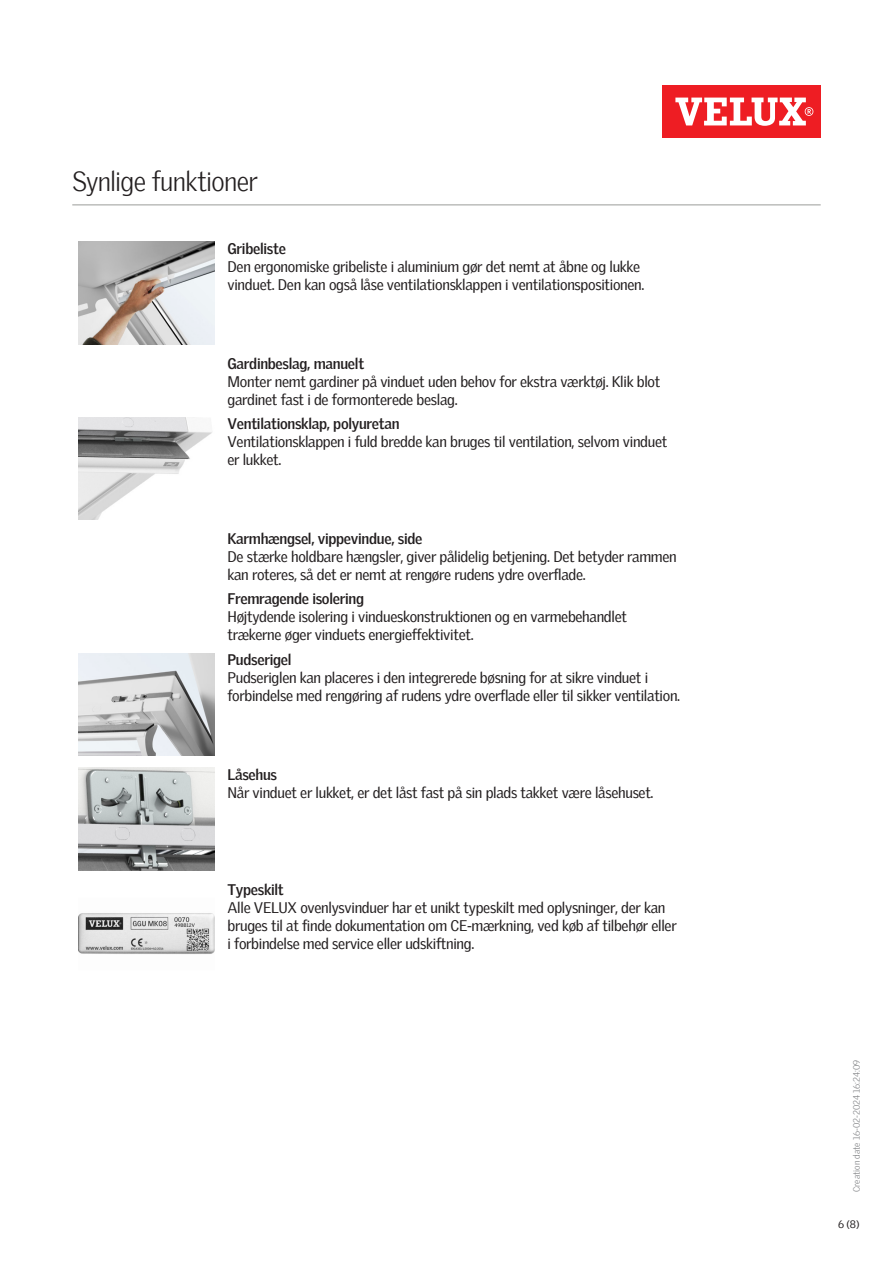
<style>
.page{position:relative;width:893px;height:1263px;background:#fff}
.page>*{position:absolute;margin:0;border:0;box-sizing:border-box;transform-origin:0 0}
.Headline_With_Line_B{font:300 27px "Velux Gothic";letter-spacing:-.025em;color:#231f20}
.Body_Heading{font:15px/18px "Velux Gothic";letter-spacing:-.02em;color:#231f20}
.t1{font:10.5px "Velux Gothic";color:#231f20}
.t2{font:300 9px "Velux Gothic";color:#7c7e81}
.s1{font-weight:700}
</style>
<div class="page">
<div style="left:662px;top:85px;width:159px;height:53px;background:#ee1d23"></div>
<svg style="left:675px;top:98px;width:138px;height:28px"></svg>
<hr style="left:72px;top:204px;width:749px;height:2px;background:#bcbdbb">
<img style="left:79px;top:242px;width:136px;height:102px">
<img style="left:79px;top:417px;width:133px;height:102px">
<img style="left:79px;top:653px;width:136px;height:102px">
<img style="left:79px;top:768px;width:136px;height:102px">
<img style="left:79px;top:913px;width:136px;height:41px">
<p class="Headline_With_Line_B" style="left:72px;top:161px;width:187px">Synlige funktioner</p>
<p class="Body_Heading" style="left:227px;top:238px;width:418px"><span class="s1">Gribeliste<br></span>Den ergonomiske gribeliste i aluminium gør det nemt at åbne og lukke vinduet. Den kan også låse ventilationsklappen i ventilationspositionen.</p>
<p class="Body_Heading" style="left:227px;top:353px;width:434px"><span class="s1">Gardinbeslag, manuelt<br></span>Monter nemt gardiner på vinduet uden behov for ekstra værktøj. Klik blot gardinet fast i de formonterede beslag.</p>
<p class="Body_Heading" style="left:227px;top:413px;width:441px"><span class="s1">Ventilationsklap, polyuretan<br></span>Ventilationsklappen i fuld bredde kan bruges til ventilation, selvom vinduet er lukket.</p>
<p class="Body_Heading" style="left:227px;top:528px;width:451px"><span class="s1">Karmhængsel, vippevindue, side<br></span>De stærke holdbare hængsler, giver pålidelig betjening. Det betyder rammen kan roteres, så det er nemt at rengøre rudens ydre overflade.</p>
<p class="Body_Heading" style="left:227px;top:588px;width:401px"><span class="s1">Fremragende isolering<br></span>Højtydende isolering i vindueskonstruktionen og en varmebehandlet trækerne øger vinduets energieffektivitet.</p>
<p class="Body_Heading" style="left:227px;top:649px;width:454px"><span class="s1">Pudserigel<br></span>Pudseriglen kan placeres i den integrerede bøsning for at sikre vinduet i forbindelse med rengøring af rudens ydre overflade eller til sikker ventilation.</p>
<p class="Body_Heading" style="left:227px;top:764px;width:428px"><span class="s1">Låsehus<br></span>Når vinduet er lukket, er det låst fast på sin plads takket være låsehuset.</p>
<p class="Body_Heading" style="left:227px;top:879px;width:451px"><span class="s1">Typeskilt<br></span>Alle VELUX ovenlysvinduer har et unikt typeskilt med oplysninger, der kan bruges til at finde dokumentation om CE-mærkning, ved køb af tilbehør eller i forbindelse med service eller udskiftning.</p>
<p class="t2" style="left:850px;top:1192px;width:133px;rotate:-90deg">Creation date 16-02-2024 16:24:09</p>
<p class="t1" style="left:838px;top:1216px;width:23px">6 (8)</p>
</div>
